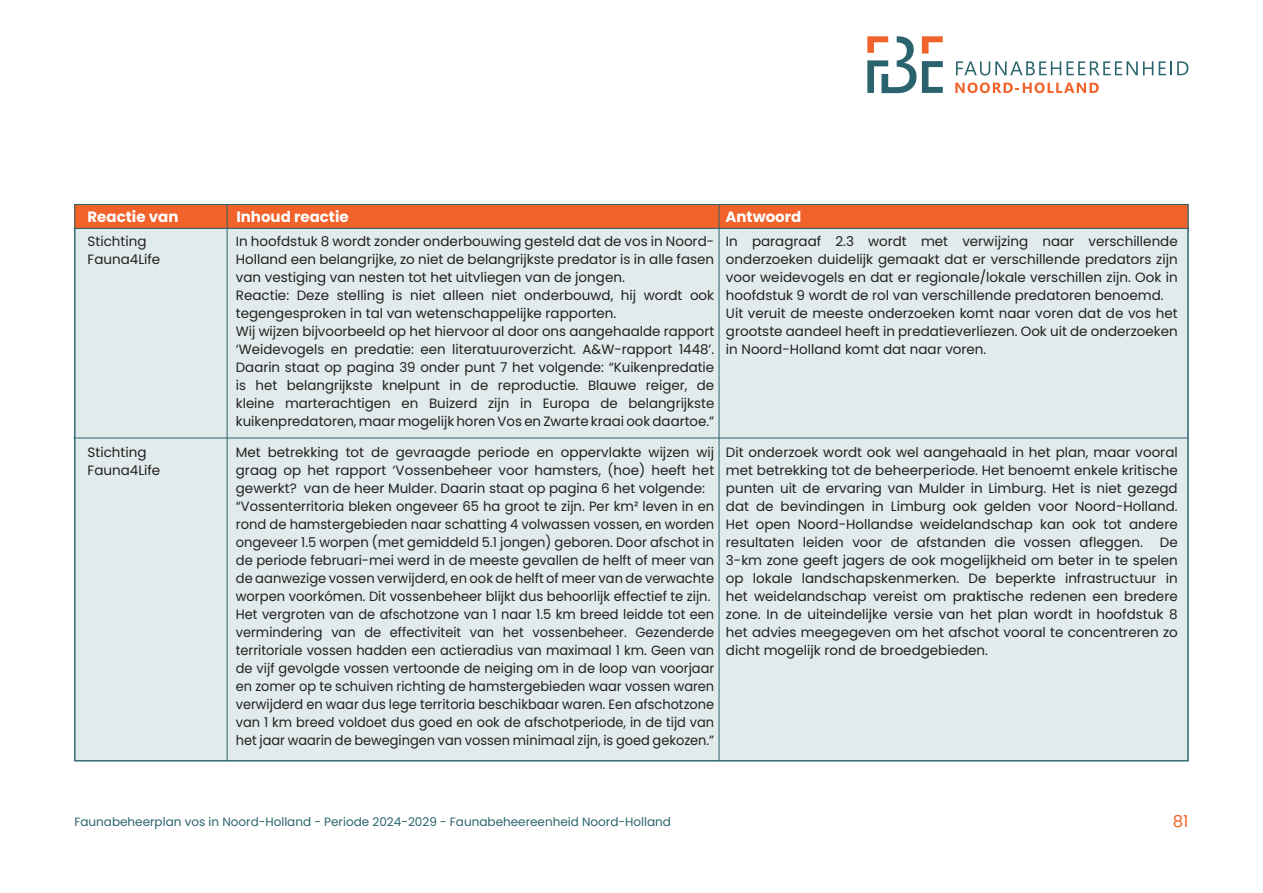
<style>
.page{position:relative;width:1263px;height:893px;background:#fff}
.page>*{position:absolute;margin:0;border:0;box-sizing:border-box;transform-origin:0 0}
.t1{font:16.5px "Poppins";color:#f2622b}
.t2{font:700 15px "Poppins";color:#fff}
.t3{font:13.5px/18px "Poppins";color:#231f20;text-align:justify}
.t4{font:13.5px/18px "Poppins";color:#231f20;text-align:justify;scale:.96 1}
.t5{font:12px "Poppins";color:#2a636d}
</style>
<div class="page">
<svg style="left:867px;top:36px;width:49px;height:57px"></svg>
<svg style="left:922px;top:61px;width:21px;height:32px"></svg>
<svg style="left:922px;top:36px;width:21px;height:18px"></svg>
<svg style="left:956px;top:61px;width:197px;height:15px"></svg>
<svg style="left:1159px;top:61px;width:29px;height:14px"></svg>
<svg style="left:955px;top:82px;width:144px;height:11px"></svg>
<div style="left:74px;top:204px;width:1114px;height:557px;background:#e1ebeb"></div>
<div style="left:74px;top:204px;width:1113px;height:25px;background:#f2622b"></div>
<hr style="left:227px;top:204px;width:1px;height:557px;background:#2a636d">
<hr style="left:719px;top:204px;width:1px;height:557px;background:#2a636d">
<hr style="left:74px;top:228px;width:1114px;height:1px;background:#2a636d">
<hr style="left:73px;top:438px;width:1114px;height:1px;background:#2a636d">
<p class="t2" style="left:88px;top:208px;width:92px">Reactie van</p>
<p class="t2" style="left:236px;top:208px;width:114px">Inhoud reactie</p>
<p class="t2" style="left:725px;top:208px;width:77px">Antwoord</p>
<p class="t3" style="left:726px;top:232px;width:453px">In paragraaf 2.3 wordt met verwijzing naar verschillende onderzoeken duidelijk gemaakt dat er verschillende predators zijn voor weidevogels en dat er regionale/lokale verschillen zijn. Ook in hoofdstuk 9 wordt de rol van verschillende predatoren benoemd.</p>
<p class="t3" style="left:726px;top:304px;width:453px">Uit veruit de meeste onderzoeken komt naar voren dat de vos het grootste aandeel heeft in predatieverliezen. Ook uit de onderzoeken in Noord-Holland komt dat naar voren.</p>
<p class="t3" style="left:236px;top:232px;width:480px">In hoofdstuk 8 wordt zonder onderbouwing gesteld dat de vos in Noord-Holland een belangrijke, zo niet de belangrijkste predator is in alle fasen van vestiging van nesten tot het uitvliegen van de jongen.</p>
<p class="t3" style="left:236px;top:286px;width:480px">Reactie: Deze stelling is niet alleen niet onderbouwd, hij wordt ook tegengesproken in tal van wetenschappelijke rapporten.</p>
<p class="t3" style="left:236px;top:322px;width:480px">Wij wijzen bijvoorbeeld op het hiervoor al door ons aangehaalde rapport ‘Weidevogels en predatie: een literatuuroverzicht. A&amp;W-rapport 1448’.<br>Daarin staat op pagina 39 onder punt 7 het volgende: “Kuikenpredatie is het belangrijkste knelpunt in de reproductie. Blauwe reiger, de kleine marterachtigen en Buizerd zijn in Europa de belangrijkste kuikenpredatoren, maar mogelijk horen Vos en Zwarte kraai ook daartoe.”</p>
<p class="t3" style="left:236px;top:443px;width:480px">Met betrekking tot de gevraagde periode en oppervlakte wijzen wij graag op het rapport ‘Vossenbeheer voor hamsters, (hoe) heeft het gewerkt? van de heer Mulder. Daarin staat op pagina 6 het volgende:</p>
<p class="t3" style="left:236px;top:497px;width:480px">“Vossenterritoria bleken ongeveer 65 ha groot te zijn. Per km² leven in en rond de hamstergebieden naar schatting 4 volwassen vossen, en worden ongeveer 1.5 worpen (met gemiddeld 5.1 jongen) geboren. Door afschot in de periode februari-mei werd in de meeste gevallen de helft of meer van de aanwezige vossen verwijderd, en ook de helft of meer van de verwachte worpen voorkómen. Dit vossenbeheer blijkt dus behoorlijk effectief te zijn.</p>
<p class="t4" style="left:236px;top:605px;width:500px">Het vergroten van de afschotzone van 1 naar 1.5 km breed leidde tot een vermindering van de effectiviteit van het vossenbeheer. Gezenderde territoriale vossen hadden een actieradius van maximaal 1 km. Geen van de vijf gevolgde vossen vertoonde de neiging om in de loop van voorjaar en zomer op te schuiven richting de hamstergebieden waar vossen waren verwijderd en waar dus lege territoria beschikbaar waren. Een afschotzone van 1 km breed voldoet dus goed en ook de afschotperiode, in de tijd van het jaar waarin de bewegingen van vossen minimaal zijn, is goed gekozen.”</p>
<p class="t3" style="left:88px;top:232px;width:60px">Stichting</p>
<p class="t3" style="left:88px;top:250px;width:74px">Fauna4Life</p>
<p class="t3" style="left:726px;top:443px;width:453px">Dit onderzoek wordt ook wel aangehaald in het plan, maar vooral met betrekking tot de beheerperiode. Het benoemt enkele kritische punten uit de ervaring van Mulder in Limburg. Het is niet gezegd dat de bevindingen in Limburg ook gelden voor Noord-Holland.<br>Het open Noord-Hollandse weidelandschap kan ook tot andere resultaten leiden voor de afstanden die vossen afleggen.</p>
<p class="t3" style="left:88px;top:443px;width:60px">Stichting</p>
<p class="t3" style="left:88px;top:461px;width:74px">Fauna4Life</p>
<p class="t3" style="left:726px;top:533px;width:453px;text-indent:434px">De 3-km zone geeft jagers de ook mogelijkheid om beter in te spelen op lokale landschapskenmerken. De beperkte infrastructuur in het weidelandschap vereist om praktische redenen een bredere zone. In de uiteindelijke versie van het plan wordt in hoofdstuk 8 het advies meegegeven om het afschot vooral te concentreren zo dicht mogelijk rond de broedgebieden.</p>
<p class="t5" style="left:74px;top:815px;width:598px">Faunabeheerplan vos in Noord-Holland - Periode 2024-2029 - Faunabeheereenheid Noord-Holland</p>
<p class="t1" style="left:1173px;top:812px;width:17px">81</p>
</div>
